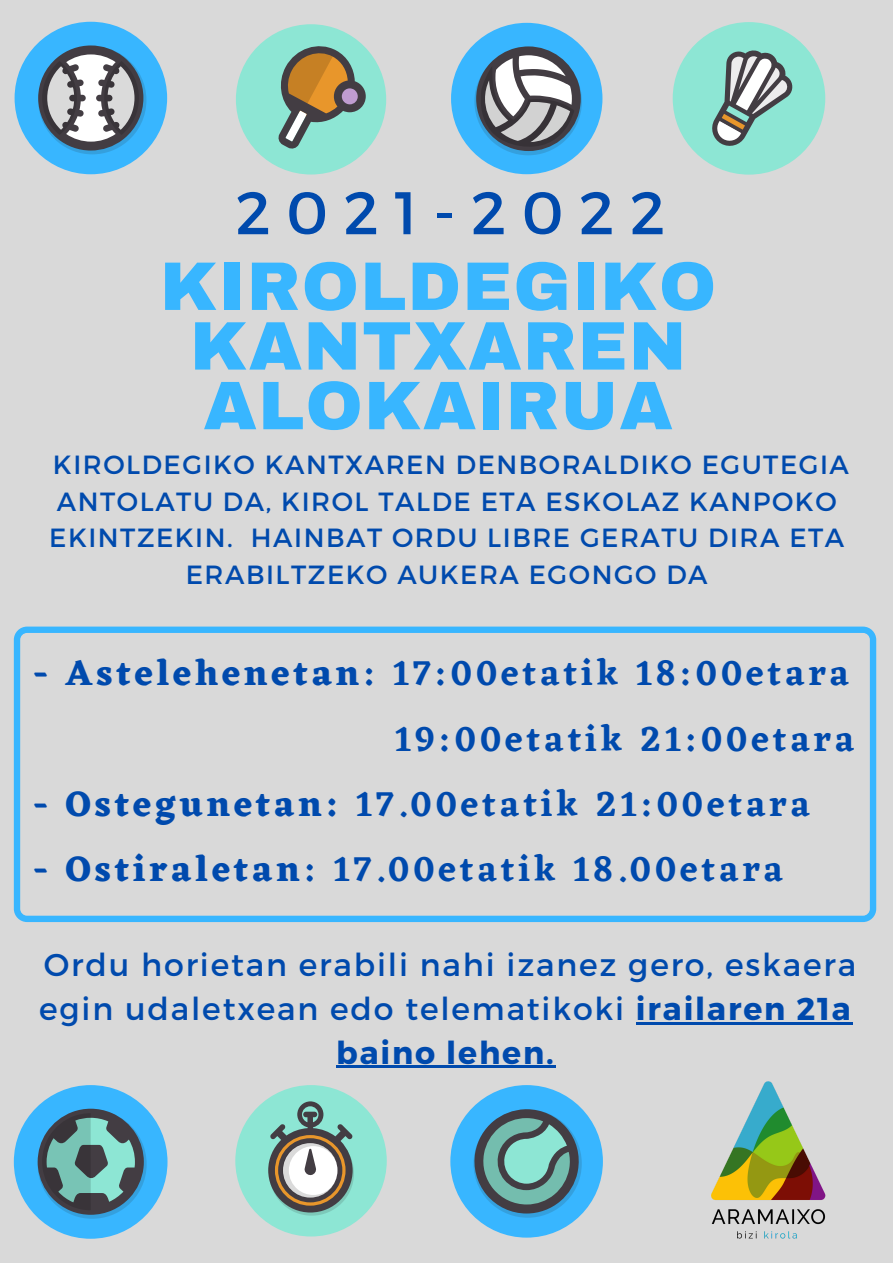
<style>
.page{position:relative;width:893px;height:1263px;background:#d9d9d9}
.page>*{position:absolute;margin:0;border:0;box-sizing:border-box;transform-origin:0 0}
.t1{font:900 68.78px/59.6px "Archivo";letter-spacing:.02em;color:#38b6ff;text-align:center}
.t2{font:60px "Montserrat";letter-spacing:.26em;color:#004aad}
.t3{font:600 36.15px "Eczar";letter-spacing:.105em;color:#004aad}
.t4{font:31.58px/43.9px "Montserrat";letter-spacing:.06em;color:#004aad;text-align:center}
.t5{font:26.33px/36.6px "Montserrat";letter-spacing:.06em;color:#004aad;text-align:center}
.s1{font-weight:700}
</style>
<div class="page">
<div style="left:15px;top:22px;width:152px;height:152px;background:#38b6ff;border-radius:50%"></div>
<svg style="left:38px;top:45px;width:108px;height:109px"></svg>
<svg style="left:42px;top:61px;width:35px;height:74px;background:#8f8c8f"></svg>
<svg style="left:104px;top:61px;width:35px;height:74px;background:#8f8c8f"></svg>
<div style="left:672px;top:22px;width:153px;height:153px;background:#8de6d4;border-radius:50%"></div>
<svg style="left:712px;top:50px;width:81px;height:96px"></svg>
<div style="left:451px;top:23px;width:151px;height:151px;background:#38b6ff;border-radius:50%"></div>
<svg style="left:474px;top:46px;width:108px;height:109px"></svg>
<div style="left:236px;top:24px;width:150px;height:150px;background:#8de6d4;border-radius:50%"></div>
<svg style="left:278px;top:38px;width:88px;height:111px"></svg>
<div style="left:14px;top:1085px;width:153px;height:154px;background:#38b6ff;border-radius:50%"></div>
<svg style="left:38px;top:1109px;width:109px;height:110px"></svg>
<div style="left:450px;top:1085px;width:153px;height:152px;background:#38b6ff;border-radius:50%"></div>
<svg style="left:472px;top:1109px;width:110px;height:109px"></svg>
<div style="left:235px;top:1085px;width:152px;height:151px;background:#8de6d4;border-radius:50%"></div>
<svg style="left:268px;top:1101px;width:86px;height:114px"></svg>
<svg style="left:14px;top:626px;width:862px;height:296px"></svg>
<hr style="left:636px;top:1021px;width:216px;height:3px;background:#004aad">
<hr style="left:336px;top:1065px;width:219px;height:3px;background:#004aad">
<img style="left:602px;top:1081px;width:224px;height:158px">
<p class="t2" style="left:235px;top:174px;width:431px">2021-2022</p>
<p class="t1" style="left:160px;top:257px;width:557px">KIROLDEGIKO<br>KANTXAREN<br>ALOKAIRUA</p>
<p class="t5" style="left:49px;top:445px;width:801px">KIROLDEGIKO KANTXAREN DENBORALDIKO EGUTEGIA ANTOLATU DA, KIROL TALDE ETA ESKOLAZ KANPOKO EKINTZEKIN. HAINBAT ORDU LIBRE GERATU DIRA ETA ERABILTZEKO AUKERA EGONGO DA</p>
<p class="t3" style="left:33px;top:652px;width:817px">- <span class="s1">Astelehenetan</span>: 17:00etatik 18:00etara</p>
<p class="t3" style="left:395px;top:717px;width:461px">19:00etatik 21:00etara</p>
<p class="t3" style="left:33px;top:782px;width:778px">- <span class="s1">Ostegunetan:</span> 17.00etatik 21:00etara</p>
<p class="t3" style="left:33px;top:848px;width:751px">- <span class="s1">Ostiraletan</span>: 17.00etatik 18.00etara</p>
<p class="t4" style="left:39px;top:941px;width:818px">Ordu horietan erabili nahi izanez gero, eskaera egin udaletxean edo telematikoki <span class="s1">irailaren 21a baino lehen.</span></p>
</div>
